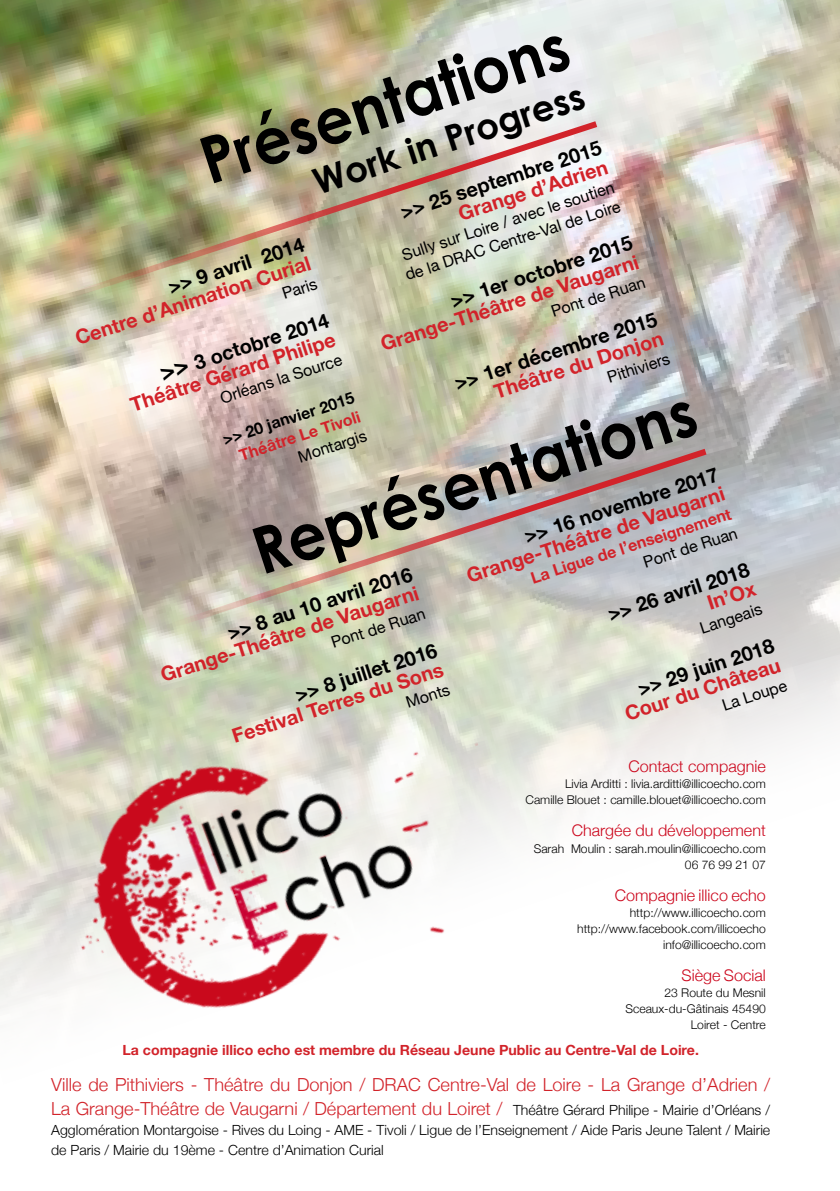
<style>
.page{position:relative;width:840px;height:1191px;background:#fff}
.page>*{position:absolute;margin:0;border:0;box-sizing:border-box;transform-origin:0 0}
.t1{font:700 64.8px "Century Gothic";color:#000;scale:.93 1}
.t2{font:700 36px "Century Gothic";color:#000}
.t3{font:700 20px/20px "Helvetica Neue";color:#d2232a;text-align:right}
.t4{font:700 20px "Helvetica Neue";color:#000}
.t5{font:300 18px/24px "Helvetica Neue";color:#d2232a}
.t6{font:16px/20px "Helvetica Neue";color:#000}
.t7{font:300 16px "Helvetica Neue";color:#cc071d}
.t8{font:700 16px "Helvetica Neue";color:#d2232a}
.t9{font:700 16px "Helvetica Neue";color:#000}
.t10{font:300 14px/20px "Helvetica Neue";color:#000}
.t11{font:700 14px "Helvetica Neue";color:#d2232a}
.t12{font:300 12px/16px "Helvetica Neue";color:#000;text-align:right}
.s1{font-size:24px;color:#000}
.s2{color:#000}
.s3{font-size:14px;color:#000}
</style>
<div class="page">
<img style="left:0;top:0;width:839px;height:615px">
<img style="left:0;top:117px;width:599px;height:242px">
<svg style="left:0;top:615px;width:839px;height:395px"></svg>
<img style="left:25px;top:686px;width:517px;height:324px">
<svg style="left:4px;top:444px;width:704px;height:242px;background:#c6c0b2"></svg>
<h1 class="t1" style="left:187px;top:116px;width:413px;rotate:-18deg">Présentations</h1>
<h2 class="t2" style="left:305px;top:157px;width:284px;rotate:-18deg">Work in Progress</h2>
<h3 class="t4" style="left:396px;top:197px;width:211px;rotate:-18deg">&gt;&gt; 25 septembre 2015</h3>
<h3 class="t3" style="left:456px;top:205px;width:157px;rotate:-18deg">Grange d’Adrien</h3>
<h3 class="t6" style="left:396px;top:247px;width:226px;rotate:-18deg">Sully sur Loire / avec le soutien de la DRAC Centre-Val de Loire</h3>
<h3 class="t4" style="left:446px;top:286px;width:191px;rotate:-18deg">&gt;&gt; 1er octobre 2015</h3>
<h3 class="t4" style="left:164px;top:272px;width:143px;rotate:-18deg">&gt;&gt; 9 avril 2014</h3>
<h3 class="t3" style="left:378px;top:335px;width:271px;rotate:-18deg">Grange-Théâtre de Vaugarni</h3>
<h3 class="t3" style="left:73px;top:329px;width:247px;rotate:-18deg">Centre d’Animation Curial</h3>
<h3 class="t6" style="left:548px;top:303px;width:99px;rotate:-18deg">Pont de Ruan</h3>
<h3 class="t6" style="left:279px;top:285px;width:37px;rotate:-18deg">Paris</h3>
<h3 class="t3" style="left:122px;top:377px;width:216px;rotate:-18deg"><span class="s1">&gt;&gt;</span> <span class="s2">3 octobre 2014<br></span>Théâtre Gérard Philipe</h3>
<h3 class="t4" style="left:450px;top:369px;width:213px;rotate:-18deg">&gt;&gt; 1er décembre 2015</h3>
<h3 class="t3" style="left:491px;top:383px;width:178px;rotate:-18deg">Théâtre du Donjon</h3>
<h3 class="t6" style="left:604px;top:369px;width:66px;rotate:-18deg">Pithiviers</h3>
<h3 class="t6" style="left:218px;top:390px;width:128px;rotate:-18deg">Orléans la Source</h3>
<h3 class="t9" style="left:219px;top:427px;width:138px;rotate:-18deg">&gt;&gt; 20 janvier 2015</h3>
<h1 class="t1" style="left:239px;top:506px;width:498px;rotate:-18deg">Représentations</h1>
<h3 class="t8" style="left:236px;top:443px;width:128px;rotate:-18deg">Théâtre Le Tivoli</h3>
<h3 class="t6" style="left:295px;top:448px;width:73px;rotate:-18deg">Montargis</h3>
<h3 class="t4" style="left:520px;top:521px;width:204px;rotate:-18deg">&gt;&gt; 16 novembre 2017</h3>
<h3 class="t3" style="left:464px;top:567px;width:271px;rotate:-18deg">Grange-Théâtre de Vaugarni</h3>
<h3 class="t8" style="left:527px;top:566px;width:211px;rotate:-18deg">La Ligue de l’enseignement</h3>
<h3 class="t6" style="left:640px;top:554px;width:99px;rotate:-18deg">Pont de Ruan</h3>
<h3 class="t4" style="left:603px;top:599px;width:149px;rotate:-18deg">&gt;&gt; 26 avril 2018</h3>
<h3 class="t4" style="left:223px;top:618px;width:194px;rotate:-18deg">&gt;&gt; 8 au 10 avril 2016</h3>
<h3 class="t3" style="left:704px;top:594px;width:51px;rotate:-18deg">In’Ox</h3>
<h3 class="t6" style="left:697px;top:620px;width:66px;rotate:-18deg">Langeais</h3>
<h3 class="t4" style="left:633px;top:674px;width:143px;rotate:-18deg">&gt;&gt; 29 juin 2018</h3>
<h3 class="t3" style="left:158px;top:666px;width:271px;rotate:-18deg">Grange-Théâtre de Vaugarni</h3>
<h3 class="t6" style="left:328px;top:634px;width:99px;rotate:-18deg">Pont de Ruan</h3>
<h3 class="t4" style="left:291px;top:680px;width:149px;rotate:-18deg">&gt;&gt; 8 juillet 2016</h3>
<h3 class="t3" style="left:622px;top:705px;width:163px;rotate:-18deg">Cour du Château</h3>
<h3 class="t3" style="left:229px;top:727px;width:222px;rotate:-18deg">Festival Terres du Sons</h3>
<h3 class="t6" style="left:719px;top:696px;width:68px;rotate:-18deg">La Loupe</h3>
<h3 class="t6" style="left:403px;top:694px;width:47px;rotate:-18deg">Monts</h3>
<h3 class="t7" style="left:628px;top:754px;width:139px">Contact compagnie</h3>
<p class="t12" style="left:525px;top:775px;width:242px">Livia Arditti : livia.arditti@illicoecho.com<br>Camille Blouet : camille.blouet@illicoecho.com</p>
<h3 class="t7" style="left:571px;top:818px;width:195px">Chargée du développement</h3>
<p class="t12" style="left:533px;top:839px;width:233px">Sarah Moulin : sarah.moulin@illicoecho.com<br>06 76 99 21 07</p>
<h3 class="t7" style="left:614px;top:882px;width:152px">Compagnie illico echo</h3>
<p class="t12" style="left:577px;top:903px;width:190px">http://www.illicoecho.com http://www.facebook.com/illicoecho info@illicoecho.com</p>
<h3 class="t7" style="left:681px;top:962px;width:86px">Siège Social</h3>
<p class="t12" style="left:625px;top:983px;width:142px">23 Route du Mesnil<br>Sceaux-du-Gâtinais 45490<br>Loiret - Centre</p>
<p class="t11" style="left:122px;top:1039px;width:577px">La compagnie illico echo est membre du Réseau Jeune Public au Centre-Val de Loire.</p>
<h3 class="t5" style="left:51px;top:1071px;width:720px">Ville de Pithiviers - Théâtre du Donjon / DRAC Centre-Val de Loire - La Grange d’Adrien /<br>La Grange-Théâtre de Vaugarni / Département du Loiret / <span class="s3">Théâtre Gérard Philipe - Mairie d’Orléans /</span></h3>
<p class="t10" style="left:51px;top:1119px;width:720px">Agglomération Montargoise - Rives du Loing - AME - Tivoli / Ligue de l’Enseignement / Aide Paris Jeune Talent / Mairie de Paris / Mairie du 19ème - Centre d’Animation Curial</p>
</div>
